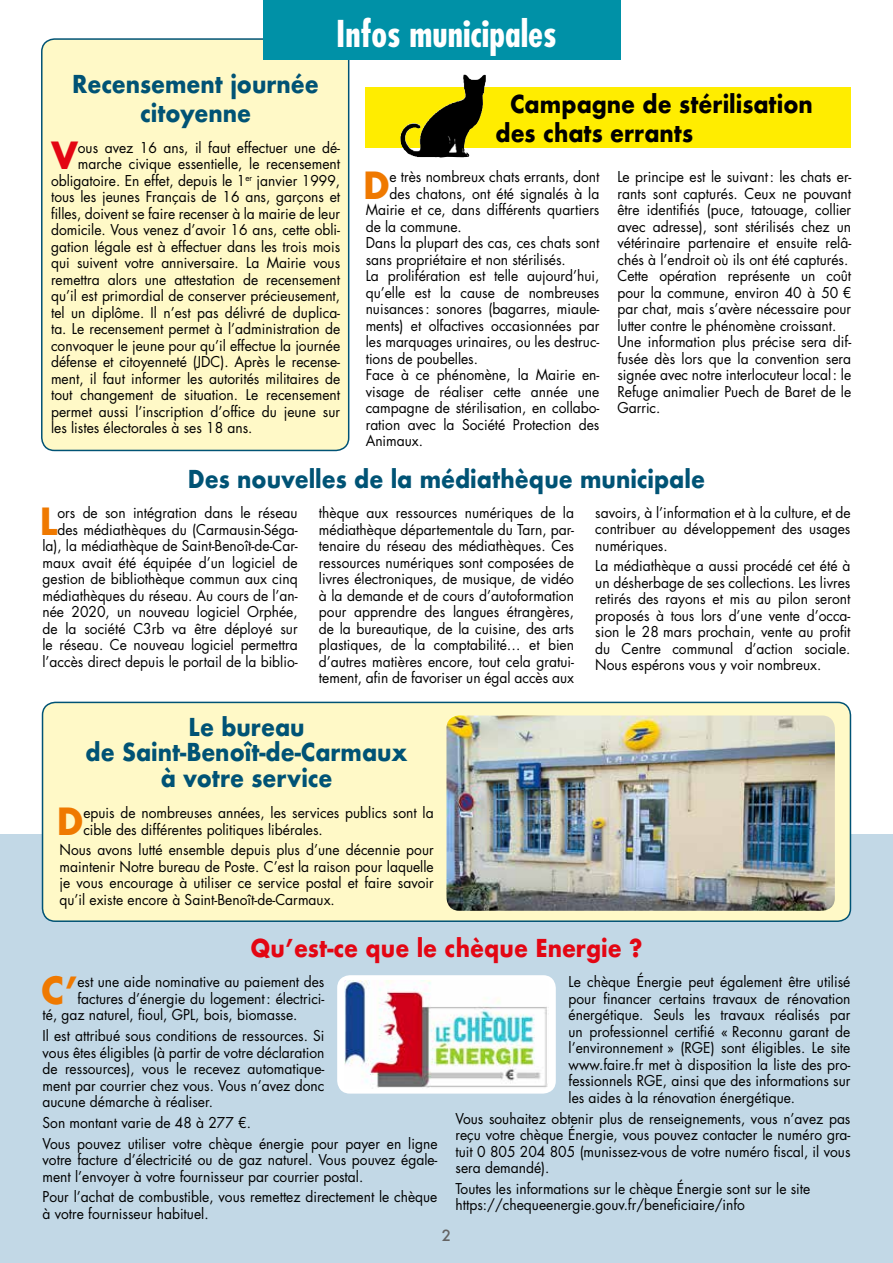
<style>
.page{position:relative;width:893px;height:1263px;background:#fff}
.page>*{position:absolute;margin:0;border:0;box-sizing:border-box;transform-origin:0 0}
.t1{font:700 36.45px "Futura Std";color:#ef7900;scale:.95 1}
.t2{font:700 36.45px "Futura Std";color:#e30613;scale:.95 1}
.t3{font:700 condensed 36px "Futura Std";color:#fff}
.t4{font:700 24px/25.5px "Futura";color:#005375;text-align:center;scale:.9 1}
.t5{font:700 24px/28.5px "Futura";color:#000;scale:.9 1}
.t6{font:700 24px "Futura";color:#e30613;scale:.9 1}
.t7{font:500 15px "Futura";color:#646363}
.t8{font:14.55px/16.5px "Futura Std";color:#000;text-align:justify;scale:.95 1}
</style>
<div class="page">
<div style="left:42px;top:39px;width:307px;height:411px;background:#fff9c7;border-radius:13px"></div>
<div style="left:41px;top:38px;width:308px;height:413px;border:2px solid #005375;border-radius:13px"></div>
<div style="left:0;top:835px;width:893px;height:428px;background:#c2d8e6"></div>
<div style="left:264px;top:0;width:357px;height:60px;background:#0091a7"></div>
<div style="left:366px;top:87px;width:485px;height:61px;background:#ffed00"></div>
<div style="left:43px;top:702px;width:807px;height:219px;background:#fff9c7;border-radius:13px"></div>
<div style="left:42px;top:702px;width:809px;height:220px;border:2px solid #005375;border-radius:13px"></div>
<img style="left:446px;top:715px;width:389px;height:196px">
<img style="left:400px;top:74px;width:86px;height:84px">
<div style="left:337px;top:975px;width:219px;height:118px;background:#fff;border-radius:13px"></div>
<img style="left:344px;top:980px;width:205px;height:109px">
<h2 class="t3" style="left:336px;top:11px;width:222px">Infos municipales</h2>
<h3 class="t5" style="left:495px;top:90px;width:354px;text-indent:15px">Campagne de stérilisation des chats errants</h3>
<h3 class="t4" style="left:72px;top:70px;width:275px;line-height:28.5px">Recensement journée citoyenne</h3>
<h1 class="t2" style="left:52px;top:131px;width:29px">V</h1>
<p class="t8" style="left:78px;top:139px;width:278px">ous avez 16 ans, il faut effectuer une dé-</p>
<p class="t8" style="left:78px;top:156px;width:278px">marche civique essentielle, le recensement</p>
<p class="t8" style="left:51px;top:172px;width:306px">obligatoire. En effet, depuis le 1<sup>er</sup> janvier 1999,</p>
<p class="t8" style="left:51px;top:189px;width:306px">tous les jeunes Français de 16 ans, garçons et</p>
<p class="t8" style="left:51px;top:205px;width:306px">filles, doivent se faire recenser à la mairie de leur</p>
<p class="t8" style="left:51px;top:222px;width:306px">domicile. Vous venez d’avoir 16 ans, cette obli-</p>
<p class="t8" style="left:51px;top:238px;width:306px">gation légale est à effectuer dans les trois mois</p>
<p class="t8" style="left:51px;top:255px;width:306px">qui suivent votre anniversaire. La Mairie vous</p>
<p class="t8" style="left:51px;top:271px;width:306px">remettra alors une attestation de recensement</p>
<p class="t8" style="left:51px;top:288px;width:306px">qu’il est primordial de conserver précieusement,</p>
<p class="t8" style="left:51px;top:304px;width:306px">tel un diplôme. Il n’est pas délivré de duplica-</p>
<p class="t8" style="left:51px;top:321px;width:306px">ta. Le recensement permet à l’administration de</p>
<p class="t8" style="left:51px;top:337px;width:306px">convoquer le jeune pour qu’il effectue la journée</p>
<p class="t8" style="left:51px;top:354px;width:306px">défense et citoyenneté (JDC). Après le recense-</p>
<p class="t8" style="left:51px;top:370px;width:306px">ment, il faut informer les autorités militaires de</p>
<p class="t8" style="left:51px;top:387px;width:306px">tout changement de situation. Le recensement</p>
<p class="t8" style="left:51px;top:403px;width:306px">permet aussi l’inscription d’office du jeune sur</p>
<p class="t8" style="left:51px;top:420px;width:214px">les listes électorales à ses 18 ans.</p>
<h1 class="t1" style="left:363px;top:161px;width:29px">D</h1>
<p class="t8" style="left:389px;top:169px;width:222px">e très nombreux chats errants, dont</p>
<p class="t8" style="left:617px;top:169px;width:248px;text-align:left">Le principe est le suivant: les chats er&shy;rants sont capturés. Ceux ne pouvant être identifiés (puce, tatouage, collier avec adresse), sont stérilisés chez un vétérinaire partenaire et ensuite relâ&shy;chés à l’endroit où ils ont été capturés.<br>Cette opération représente un coût pour la commune, environ 40 à 50 € par chat, mais s’avère nécessaire pour lutter contre le phénomène croissant.<br>Une information plus précise sera dif&shy;fusée dès lors que la convention sera signée avec notre interlocuteur local: le Refuge animalier Puech de Baret de le Garric.</p>
<p class="t8" style="left:389px;top:185px;width:222px">des chatons, ont été signalés à la</p>
<p class="t8" style="left:366px;top:202px;width:248px">Mairie et ce, dans différents quartiers</p>
<p class="t8" style="left:366px;top:218px;width:103px">de la commune.</p>
<p class="t8" style="left:366px;top:235px;width:248px">Dans la plupart des cas, ces chats sont</p>
<p class="t8" style="left:366px;top:251px;width:212px">sans propriétaire et non stérilisés.</p>
<p class="t8" style="left:366px;top:268px;width:248px">La prolifération est telle aujourd’hui,</p>
<p class="t8" style="left:366px;top:284px;width:248px">qu’elle est la cause de nombreuses</p>
<p class="t8" style="left:366px;top:301px;width:248px">nuisances: sonores (bagarres, miaule-</p>
<p class="t8" style="left:366px;top:317px;width:248px">ments) et olfactives occasionnées par</p>
<p class="t8" style="left:366px;top:334px;width:248px">les marquages urinaires, ou les destruc-</p>
<p class="t8" style="left:366px;top:350px;width:120px">tions de poubelles.</p>
<p class="t8" style="left:366px;top:367px;width:248px">Face à ce phénomène, la Mairie en-</p>
<p class="t8" style="left:366px;top:383px;width:248px">visage de réaliser cette année une</p>
<p class="t8" style="left:366px;top:400px;width:248px">campagne de stérilisation, en collabo-</p>
<p class="t8" style="left:366px;top:416px;width:248px">ration avec la Société Protection des</p>
<p class="t8" style="left:366px;top:433px;width:62px">Animaux.</p>
<h3 class="t4" style="left:188px;top:466px;width:576px">Des nouvelles de la médiathèque municipale</h3>
<p class="t8" style="left:43px;top:505px;width:270px;text-align:right">ors de son intégration dans le réseau des médiathèques du (Carmausin-Séga&shy;la), la médiathèque de Saint-Benoît-de-Car&shy;maux avait été équipée d’un logiciel de gestion de bibliothèque commun aux cinq médiathèques du réseau. Au cours de l’an&shy;née 2020, un nouveau logiciel Orphée, de la société C3rb va être déployé sur le réseau. Ce nouveau logiciel permettra l’accès direct depuis le portail de la biblio-</p>
<h1 class="t1" style="left:40px;top:497px;width:20px">L</h1>
<p class="t8" style="left:319px;top:505px;width:270px">thèque aux ressources numériques de la médiathèque départementale du Tarn, par&shy;tenaire du réseau des médiathèques. Ces ressources numériques sont composées de livres électroniques, de musique, de vidéo à la demande et de cours d’autoformation pour apprendre des langues étrangères, de la bureautique, de la cuisine, des arts plastiques, de la comptabilité… et bien d’autres matières encore, tout cela gratui&shy;tement, afin de favoriser un égal accès aux</p>
<h3 class="t4" style="left:86px;top:714px;width:359px">Le bureau<br>de Saint-Benoît-de-Carmaux à votre service</h3>
<h1 class="t1" style="left:57px;top:797px;width:29px">D</h1>
<p class="t8" style="left:83px;top:805px;width:370px">epuis de nombreuses années, les services publics sont la cible des différentes politiques libérales.</p>
<p class="t8" style="left:60px;top:842px;width:395px">Nous avons lutté ensemble depuis plus d’une décennie pour maintenir Notre bureau de Poste. C’est la raison pour laquelle je vous encourage à utiliser ce service postal et faire savoir qu’il existe encore à Saint-Benoît-de-Carmaux.</p>
<p class="t8" style="left:595px;top:504px;width:270px">savoirs, à l’information et à la culture, et de contribuer au développement des usages numériques.</p>
<p class="t8" style="left:595px;top:558px;width:270px">La médiathèque a aussi procédé cet été à un désherbage de ses collections. Les livres retirés des rayons et mis au pilon seront proposés à tous lors d’une vente d’occa&shy;sion le 28 mars prochain, vente au profit du Centre communal d’action sociale.<br>Nous espérons vous y voir nombreux.</p>
<h3 class="t6" style="left:250px;top:931px;width:437px">Qu’est-ce que le chèque Energie ?</h3>
<h1 class="t1" style="left:42px;top:966px;width:39px">C’</h1>
<p class="t8" style="left:77px;top:974px;width:262px">est une aide nominative au paiement des</p>
<p class="t8" style="left:77px;top:990px;width:262px">factures d’énergie du logement: électrici-</p>
<p class="t8" style="left:43px;top:1007px;width:270px">té, gaz naturel, fioul, GPL, bois, biomasse.</p>
<p class="t8" style="left:43px;top:1027px;width:298px">Il est attribué sous conditions de ressources. Si vous êtes éligibles (à partir de votre déclaration de ressources), vous le recevez automatique&shy;ment par courrier chez vous. Vous n’avez donc aucune démarche à réaliser.</p>
<p class="t8" style="left:43px;top:1112px;width:417px;line-height:20.7px">Son montant varie de 48 à 277 €.<br>Vous pouvez utiliser votre chèque énergie pour payer en ligne</p>
<p class="t8" style="left:43px;top:1151px;width:417px">votre facture d’électricité ou de gaz naturel. Vous pouvez égale&shy;ment l’envoyer à votre fournisseur par courrier postal.</p>
<p class="t8" style="left:43px;top:1189px;width:417px">Pour l’achat de combustible, vous remettez directement le chèque à votre fournisseur habituel.</p>
<p class="t8" style="left:569px;top:974px;width:298px">Le chèque Énergie peut également être utilisé pour financer certains travaux de rénovation énergétique. Seuls les travaux réalisés par un professionnel certifié « Reconnu garant de l’environnement » (RGE) sont éligibles. Le site www.faire.fr met à disposition la liste des pro&shy;fessionnels RGE, ainsi que des informations sur les aides à la rénovation énergétique.</p>
<p class="t8" style="left:455px;top:1110px;width:417px">Vous souhaitez obtenir plus de renseignements, vous n’avez pas reçu votre chèque Énergie, vous pouvez contacter le numéro gra&shy;tuit 0 805 204 805 (munissez-vous de votre numéro fiscal, il vous sera demandé).</p>
<p class="t8" style="left:455px;top:1180px;width:375px">Toutes les informations sur le chèque Énergie sont sur le site https://chequeenergie.gouv.fr/beneficiaire/info</p>
<p class="t7" style="left:442px;top:1225px;width:11px">2</p>
</div>
